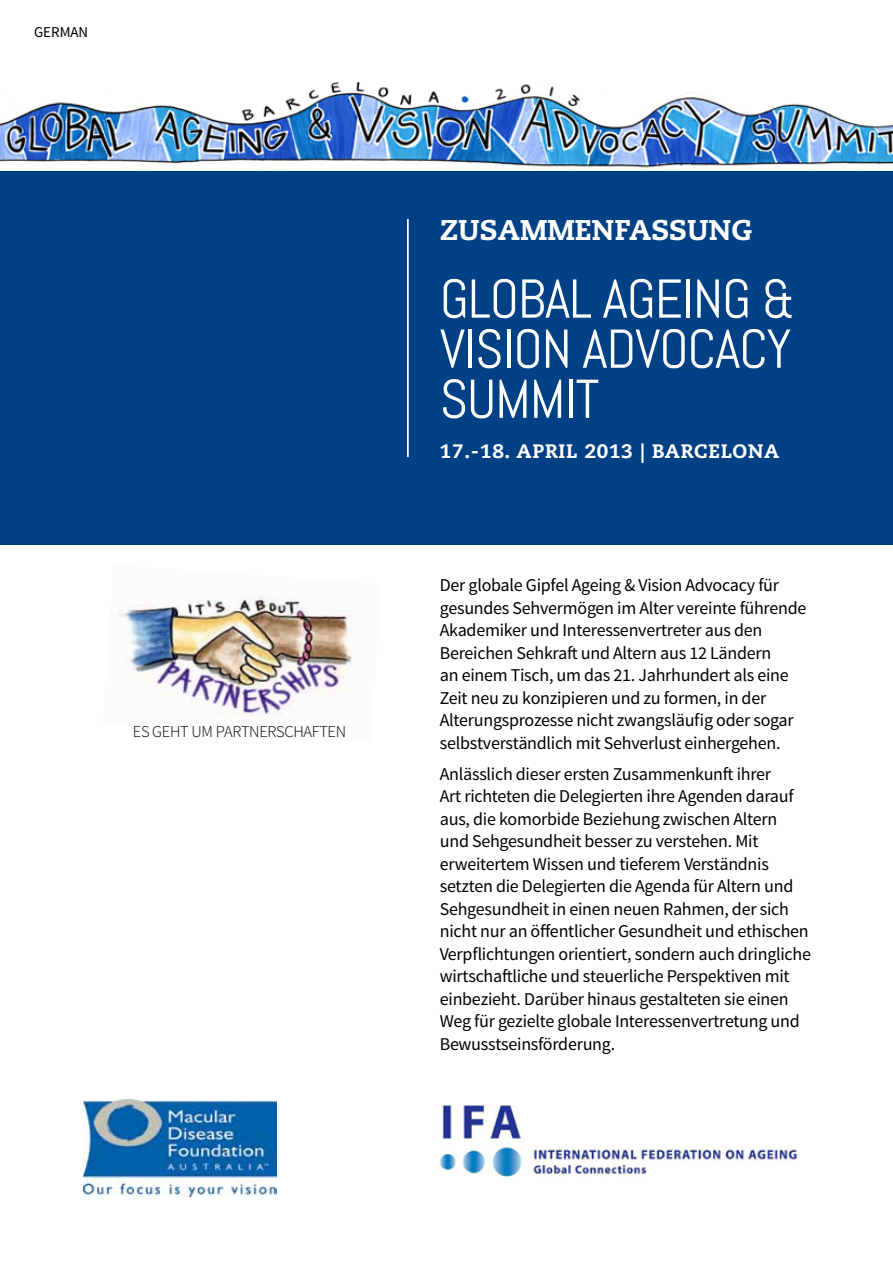
<style>
.page{position:relative;width:893px;height:1263px;background:#fff}
.page>*{position:absolute;margin:0;border:0;box-sizing:border-box;transform-origin:0 0}
.t1{font:54.6px/50.1px "Abel";letter-spacing:-.02em;color:#fff;text-align:justify}
.t2{font:28.5px "Caecilia Heavy Os F";color:#fff}
.t3{font:800 19.5px "Caecilia";letter-spacing:.04em;color:#fff}
.t4{font:18px/22.5px "Source Sans Pro";letter-spacing:-.015em;color:#000}
.t5{font:300 16.5px "Source Sans Pro";letter-spacing:-.015em;color:#000}
.t6{font:15px "Source Sans Pro";color:#000}
</style>
<div class="page">
<img style="left:0;top:82px;width:893px;height:86px">
<div style="left:0;top:171px;width:893px;height:373px;background:#004084"></div>
<img style="left:439px;top:1104px;width:359px;height:72px">
<img style="left:84px;top:1100px;width:193px;height:96px">
<hr style="left:407px;top:219px;width:2px;height:238px;background:#fff">
<img style="left:118px;top:596px;width:234px;height:129px">
<p class="t6" style="left:34px;top:22px;width:56px">GERMAN</p>
<p class="t5" style="left:133px;top:722px;width:215px">ES GEHT UM PARTNERSCHAFTEN</p>
<h2 class="t2" style="left:440px;top:212px;width:314px">ZUSAMMENFASSUNG</h2>
<h1 class="t1" style="left:440px;top:274px;width:357px">GLOBAL AGEING &amp; VISION ADVOCACY SUMMIT</h1>
<p class="t3" style="left:440px;top:439px;width:341px">17.-18. APRIL 2013 | BARCELONA</p>
<p class="t4" style="left:440px;top:574px;width:368px">Der globale Gipfel Ageing &amp; Vision Advocacy für gesundes Sehvermögen im Alter vereinte führende Akademiker und Interessenvertreter aus den Bereichen Sehkraft und Altern aus 12 Ländern<br>an einem Tisch, um das 21. Jahrhundert als eine Zeit neu zu konzipieren und zu formen, in der Alterungsprozesse nicht zwangsläufig oder sogar selbstverständlich mit Sehverlust einhergehen.</p>
<p class="t4" style="left:440px;top:763px;width:373px">Anlässlich dieser ersten Zusammenkunft ihrer<br>Art richteten die Delegierten ihre Agenden darauf aus, die komorbide Beziehung zwischen Altern und Sehgesundheit besser zu verstehen. Mit erweitertem Wissen und tieferem Verständnis setzten die Delegierten die Agenda für Altern und Sehgesundheit in einen neuen Rahmen, der sich nicht nur an öffentlicher Gesundheit und ethischen Verpflichtungen orientiert, sondern auch dringliche wirtschaftliche und steuerliche Perspektiven mit einbezieht. Darüber hinaus gestalteten sie einen Weg für gezielte globale Interessenvertretung und Bewusstseinsförderung.</p>
</div>
